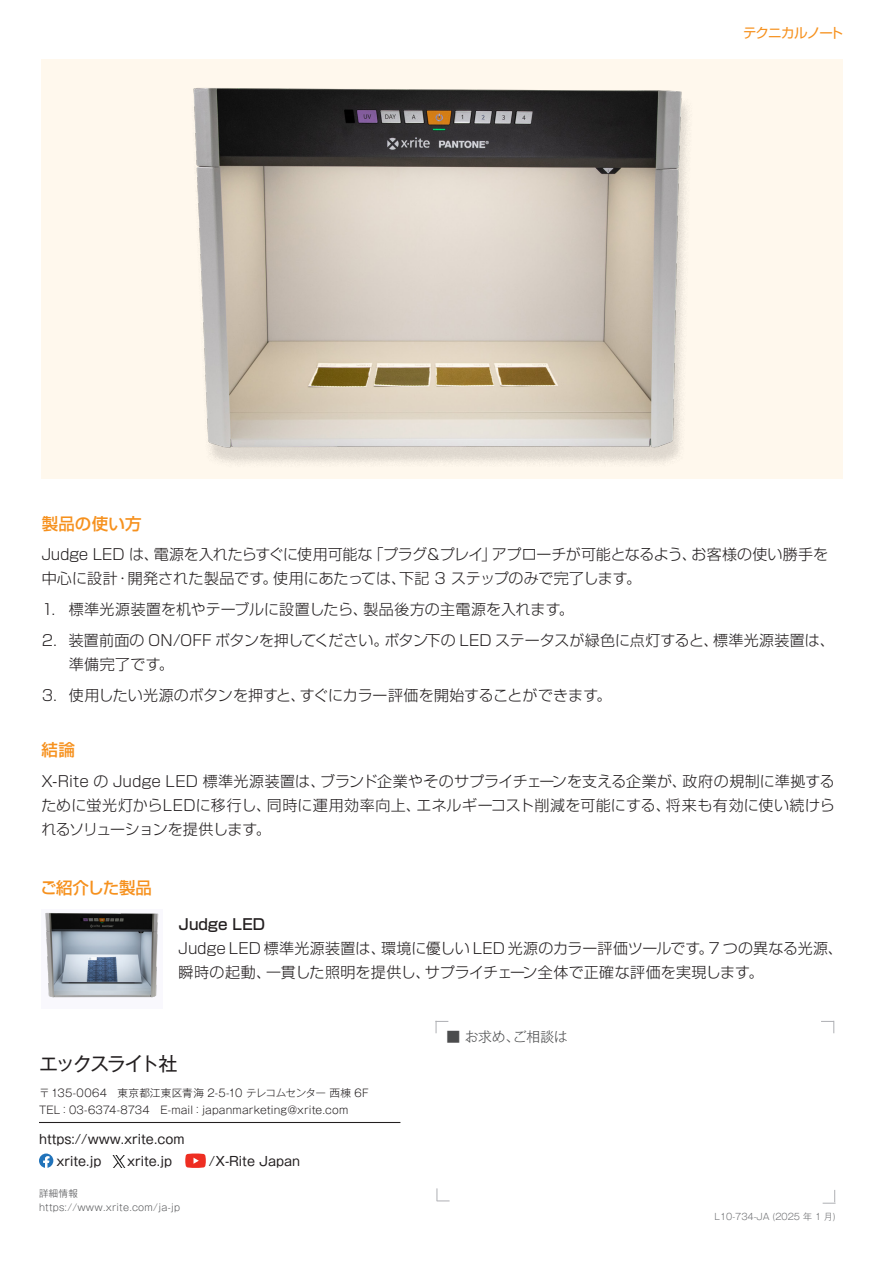
<style>
.page{position:relative;width:893px;height:1263px;background:#fff}
.page>*{position:absolute;margin:0;border:0;box-sizing:border-box;transform-origin:0 0}
.t1{font:19.2px "Gothic MB101 Pro";letter-spacing:-.115em;color:#231f20}
.SellSheet-H1__title{font:500 16.5px "Shin Go Pro";color:#f6911e}
.SellSheet-H1__title-2{font:500 16.5px "Shin Go Pro";letter-spacing:-.04em;color:#f6911e}
.SellSheet-H1__title-3{font:300 15px/24px "Shin Go Pro";letter-spacing:.005em;color:#231f20}
.SellSheet-H1__title-4{font:500 15px "Shin Go Pro";letter-spacing:.005em;color:#231f20}
.t2{font:300 13.8px "Gothic MB101 Pro";letter-spacing:-.015em;color:#4b4c4d}
.SellSheet-H1__title-5{font:13.5px "Shin Go Pro";letter-spacing:-.065em;color:#f6911e}
.t3{font:12.75px "Gothic MB101 Pro";color:#231f20}
.t4{font:300 10.65px "Gothic MB101 Pro";letter-spacing:.01em;color:#231f20}
.t5{font:300 9.6px "Gothic MB101 Pro";letter-spacing:.025em;color:#57585a}
.t6{font:300 9px "Gothic MB101 Pro";color:#6c6d70}
</style>
<div class="page">
<div style="left:41px;top:60px;width:802px;height:419px;background:#fff8ed"></div>
<div style="left:41px;top:909px;width:122px;height:100px;background:#f9f8fd"></div>
<img style="left:45px;top:913px;width:114px;height:85px">
<img style="left:76px;top:59px;width:759px;height:406px">
<hr style="left:39px;top:1122px;width:361px;height:1px;background:#231f20">
<svg style="left:39px;top:1153px;width:14px;height:15px"></svg>
<svg style="left:185px;top:1153px;width:21px;height:15px"></svg>
<svg style="left:113px;top:1156px;width:13px;height:12px"></svg>
<svg style="left:435px;top:1021px;width:13px;height:12px"></svg>
<svg style="left:821px;top:1021px;width:13px;height:12px"></svg>
<svg style="left:437px;top:1188px;width:13px;height:13px"></svg>
<svg style="left:823px;top:1190px;width:13px;height:14px"></svg>
<p class="SellSheet-H1__title-5" style="left:743px;top:22px;width:102px">テクニカルノート</p>
<p class="SellSheet-H1__title" style="left:42px;top:510px;width:101px">製品の使い方</p>
<p class="SellSheet-H1__title-3" style="left:42px;top:541px;width:788px">Judge LED は、電源を入れたらすぐに使用可能な「プラグ＆プレイ」アプローチが可能となるよう、お客様の使い勝手を中心に設計・開発された製品です。使用にあたっては、下記 3 ステップのみで完了します。</p>
<p class="SellSheet-H1__title-3" style="left:42px;top:596px;width:534px">1. 標準光源装置を机やテーブルに設置したら、製品後方の主電源を入れます。</p>
<p class="SellSheet-H1__title-3" style="left:69px;top:626px;width:768px;text-indent:-27px">2. 装置前面の ON/OFF ボタンを押してください。ボタン下の LED ステータスが緑色に点灯すると、標準光源装置は、準備完了です。</p>
<p class="SellSheet-H1__title-3" style="left:42px;top:681px;width:571px">3. 使用したい光源のボタンを押すと、すぐにカラー評価を開始することができます。</p>
<p class="SellSheet-H1__title" style="left:41px;top:736px;width:35px">結論</p>
<p class="SellSheet-H1__title-3" style="left:41px;top:767px;width:795px;text-align:justify">X-Rite の Judge LED 標準光源装置は、ブランド企業やそのサプライチェーンを支える企業が、政府の規制に準拠するために蛍光灯からLEDに移行し、同時に運用効率向上、エネルギーコスト削減を可能にする、将来も有効に使い続けられるソリューションを提供します。</p>
<p class="SellSheet-H1__title-2" style="left:41px;top:874px;width:113px">ご紹介した製品</p>
<p class="SellSheet-H1__title-4" style="left:179px;top:912px;width:88px">Judge LED</p>
<p class="SellSheet-H1__title-3" style="left:179px;top:935px;width:666px">Judge LED 標準光源装置は、環境に優しい LED 光源のカラー評価ツールです。7 つの異なる光源、瞬時の起動、一貫した照明を提供し、サプライチェーン全体で正確な評価を実現します。</p>
<p class="t2" style="left:447px;top:1025px;width:122px">■ お求め、ご相談は</p>
<p class="t1" style="left:39px;top:1048px;width:140px">エックスライト社</p>
<p class="t4" style="left:39px;top:1084px;width:331px">〒135-0064　東京都江東区青海 2-5-10 テレコムセンター 西棟 6F</p>
<p class="t4" style="left:39px;top:1101px;width:311px">TEL：03-6374-8734　E-mail：japanmarketing@xrite.com</p>
<p class="t3" style="left:39px;top:1128px;width:147px">https://www.xrite.com</p>
<p class="t3" style="left:57px;top:1150px;width:130px">xrite.jp 　xrite.jp　</p>
<p class="t3" style="left:209px;top:1150px;width:93px">/X-Rite Japan</p>
<p class="t5" style="left:39px;top:1185px;width:40px">詳細情報</p>
<p class="t5" style="left:39px;top:1199px;width:143px">https://www.xrite.com/ja-jp</p>
<p class="t6" style="left:714px;top:1209px;width:123px">L10-734-JA (2025 年 1 月)</p>
</div>
